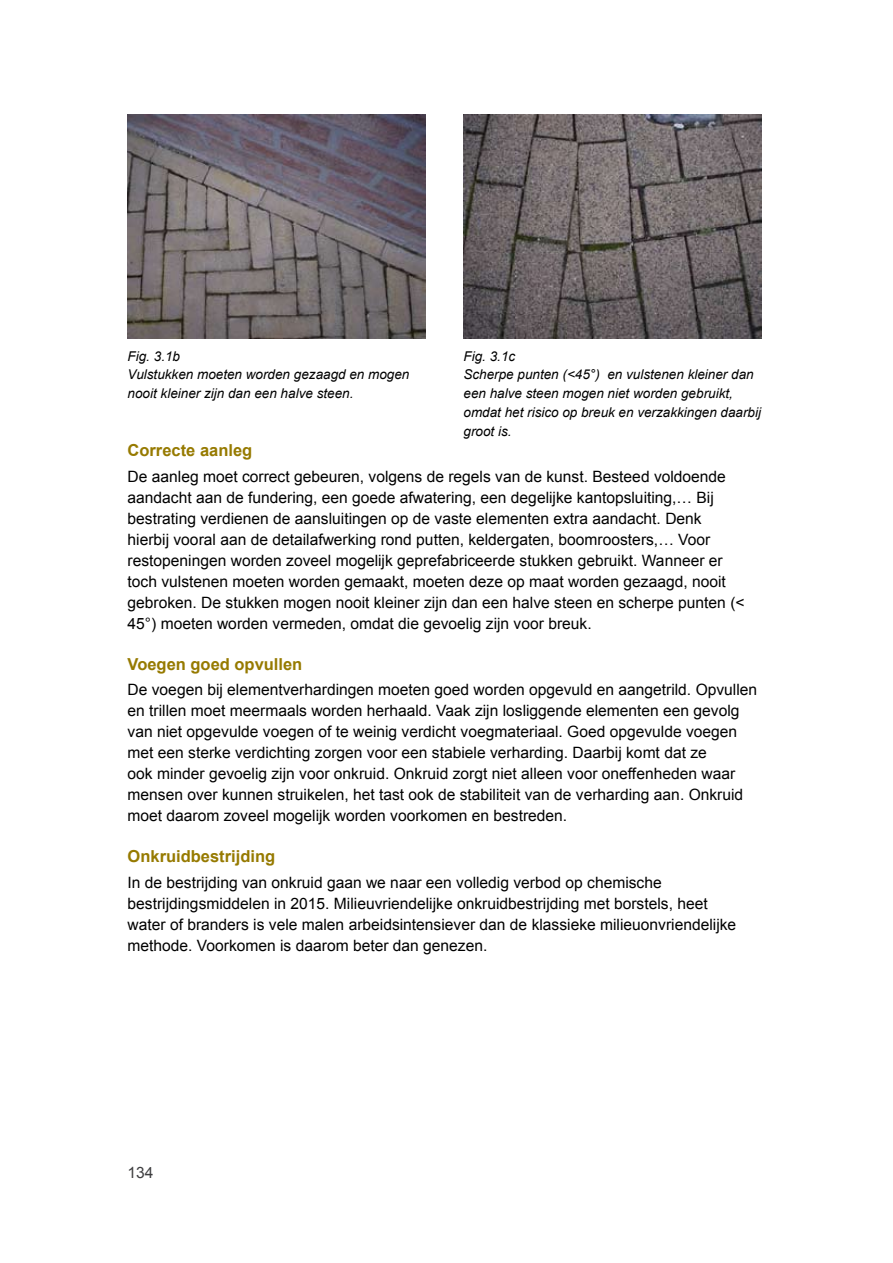
<style>
.page{position:relative;width:893px;height:1263px;background:#fff}
.page>*{position:absolute;margin:0;border:0;box-sizing:border-box;transform-origin:0 0}
.t1{font:700 16.5px "Arial";color:#967a00}
.t2{font:15.6px/21px "Arial";color:#000}
.t3{font:15.6px "Arial";color:#3e3e40}
.t4{font:italic 13.5px/18.8px "Arial";color:#000}
</style>
<div class="page">
<img style="left:463px;top:115px;width:298px;height:223px">
<img style="left:128px;top:115px;width:297px;height:223px">
<p class="t4" style="left:128px;top:347px;width:283px">Fig. 3.1b<br>Vulstukken moeten worden gezaagd en mogen nooit kleiner zijn dan een halve steen.</p>
<p class="t4" style="left:463px;top:347px;width:299px">Fig. 3.1c<br>Scherpe punten (&lt;45°) en vulstenen kleiner dan een halve steen mogen niet worden gebruikt, omdat het risico op breuk en verzakkingen daarbij groot is.</p>
<p class="t1" style="left:128px;top:440px;width:126px">Correcte aanleg</p>
<p class="t2" style="left:128px;top:466px;width:619px">De aanleg moet correct gebeuren, volgens de regels van de kunst. Besteed voldoende aandacht aan de fundering, een goede afwatering, een degelijke kantopsluiting,… Bij bestrating verdienen de aansluitingen op de vaste elementen extra aandacht. Denk hierbij vooral aan de detailafwerking rond putten, keldergaten, boomroosters,… Voor restopeningen worden zoveel mogelijk geprefabriceerde stukken gebruikt. Wanneer er toch vulstenen moeten worden gemaakt, moeten deze op maat worden gezaagd, nooit gebroken. De stukken mogen nooit kleiner zijn dan een halve steen en scherpe punten (&lt; 45°) moeten worden vermeden, omdat die gevoelig zijn voor breuk.</p>
<p class="t1" style="left:128px;top:653px;width:176px">Voegen goed opvullen</p>
<p class="t2" style="left:128px;top:679px;width:631px">De voegen bij elementverhardingen moeten goed worden opgevuld en aangetrild. Opvullen en trillen moet meermaals worden herhaald. Vaak zijn losliggende elementen een gevolg van niet opgevulde voegen of te weinig verdicht voegmateriaal. Goed opgevulde voegen met een sterke verdichting zorgen voor een stabiele verharding. Daarbij komt dat ze<br>ook minder gevoelig zijn voor onkruid. Onkruid zorgt niet alleen voor oneffenheden waar mensen over kunnen struikelen, het tast ook de stabiliteit van de verharding aan. Onkruid moet daarom zoveel mogelijk worden voorkomen en bestreden.</p>
<p class="t1" style="left:128px;top:845px;width:149px">Onkruidbestrijding</p>
<p class="t2" style="left:128px;top:872px;width:610px">In de bestrijding van onkruid gaan we naar een volledig verbod op chemische bestrijdingsmiddelen in 2015. Milieuvriendelijke onkruidbestrijding met borstels, heet water of branders is vele malen arbeidsintensiever dan de klassieke milieuonvriendelijke methode. Voorkomen is daarom beter dan genezen.</p>
<p class="t3" style="left:128px;top:1162px;width:28px">134</p>
</div>
